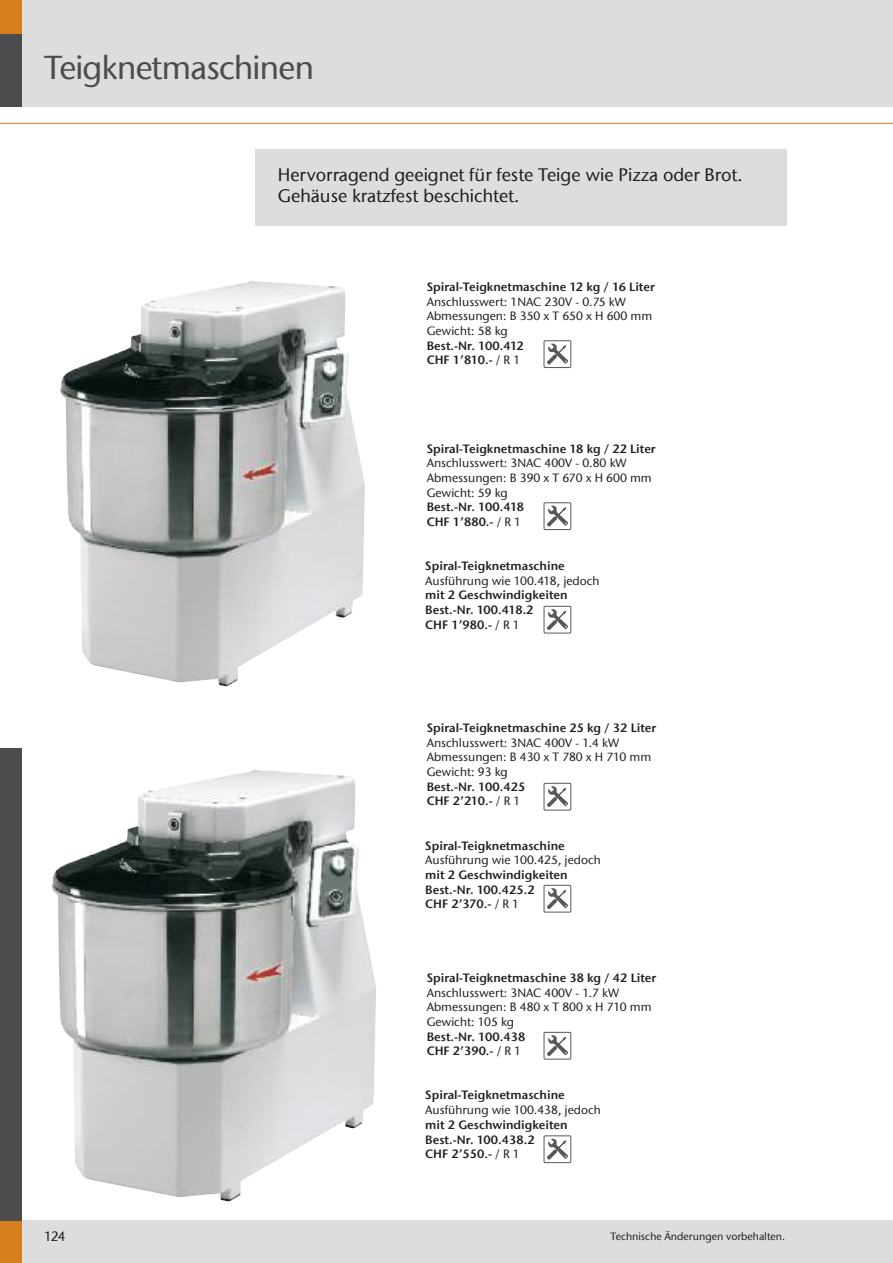
<style>
.page{position:relative;width:893px;height:1263px;background:#fff}
.page>*{position:absolute;margin:0;border:0;box-sizing:border-box;transform-origin:0 0}
.t1{font:500 33px "ITC Stone Sans Com";letter-spacing:-.025em;color:#4c4b4e}
.t2{font:500 18px/21.6px "ITC Stone Sans Com";color:#201e21}
.t3{font:500 13.5px "ITC Stone Sans Com";color:#201e21}
.t4{font:12px/14.9px "ITC Stone Sans Com Semi";color:#201e21}
.t5{font:500 12px/14.7px "ITC Stone Sans Com";color:#201e21}
.t6{font:500 10.5px "ITC Stone Sans Com";color:#201e21}
.s1{font-family:"ITC Stone Sans Com";font-weight:500}
</style>
<div class="page">
<div style="left:0;top:0;width:893px;height:106px;background:#deddde"></div>
<div style="left:0;top:0;width:21px;height:48px;background:#d57e1d"></div>
<div style="left:0;top:34px;width:21px;height:72px;background:#4c4b4e"></div>
<hr style="left:0;top:123px;width:893px;height:1px;background:#d57e1d">
<div style="left:0;top:1220px;width:893px;height:43px;background:#deddde"></div>
<div style="left:0;top:1199px;width:21px;height:64px;background:#d57e1d"></div>
<div style="left:0;top:748px;width:21px;height:472px;background:#4c4b4e"></div>
<img style="left:60px;top:281px;width:305px;height:405px">
<div style="left:255px;top:149px;width:532px;height:76px;background:#deddde"></div>
<img style="left:52px;top:769px;width:324px;height:432px">
<svg style="left:547px;top:343px;width:22px;height:22px"></svg>
<div style="left:544px;top:340px;width:27px;height:28px;border:1px solid #57585a"></div>
<svg style="left:547px;top:505px;width:22px;height:22px"></svg>
<div style="left:544px;top:502px;width:27px;height:28px;border:1px solid #57585a"></div>
<svg style="left:547px;top:609px;width:22px;height:21px"></svg>
<div style="left:544px;top:606px;width:27px;height:27px;border:1px solid #57585a"></div>
<svg style="left:547px;top:786px;width:22px;height:21px"></svg>
<div style="left:544px;top:783px;width:27px;height:27px;border:1px solid #57585a"></div>
<svg style="left:547px;top:888px;width:22px;height:21px"></svg>
<div style="left:544px;top:885px;width:27px;height:27px;border:1px solid #57585a"></div>
<svg style="left:547px;top:1035px;width:22px;height:22px"></svg>
<div style="left:544px;top:1032px;width:27px;height:27px;border:1px solid #57585a"></div>
<svg style="left:547px;top:1138px;width:22px;height:22px"></svg>
<div style="left:544px;top:1135px;width:27px;height:28px;border:1px solid #57585a"></div>
<h1 class="t1" style="left:44px;top:48px;width:272px">Teigknetmaschinen</h1>
<h2 class="t2" style="left:278px;top:164px;width:466px">Hervorragend geeignet für feste Teige wie Pizza oder Brot.<br>Gehäuse kratzfest beschichtet.</h2>
<p class="t4" style="left:427px;top:279px;width:230px">Spiral-Teigknetmaschine 12 kg / 16 Liter</p>
<p class="t5" style="left:427px;top:294px;width:227px">Anschlusswert: 1NAC 230V - 0.75 kW<br>Abmessungen: B 350 x T 650 x H 600 mm<br>Gewicht: 58 kg</p>
<p class="t4" style="left:427px;top:338px;width:99px">Best.-Nr. 100.412<br>CHF 1’810.- <span class="s1">/ R 1</span></p>
<p class="t4" style="left:427px;top:441px;width:231px">Spiral-Teigknetmaschine 18 kg / 22 Liter</p>
<p class="t5" style="left:427px;top:456px;width:227px">Anschlusswert: 3NAC 400V - 0.80 kW<br>Abmessungen: B 390 x T 670 x H 600 mm<br>Gewicht: 59 kg</p>
<p class="t4" style="left:427px;top:500px;width:99px">Best.-Nr. 100.418<br>CHF 1’880.- <span class="s1">/ R 1</span></p>
<p class="t4" style="left:425px;top:559px;width:141px">Spiral-Teigknetmaschine</p>
<p class="t5" style="left:425px;top:573px;width:176px">Ausführung wie 100.418, jedoch</p>
<p class="t4" style="left:425px;top:588px;width:144px">mit 2 Geschwindigkeiten<br>Best.-Nr. 100.418.2<br>CHF 1’980.- <span class="s1">/ R 1</span></p>
<p class="t4" style="left:427px;top:720px;width:231px">Spiral-Teigknetmaschine 25 kg / 32 Liter</p>
<p class="t5" style="left:427px;top:735px;width:226px">Anschlusswert: 3NAC 400V - 1.4 kW<br>Abmessungen: B 430 x T 780 x H 710 mm<br>Gewicht: 93 kg</p>
<p class="t4" style="left:427px;top:779px;width:100px">Best.-Nr. 100.425<br>CHF 2’210.- <span class="s1">/ R 1</span></p>
<p class="t4" style="left:425px;top:838px;width:141px">Spiral-Teigknetmaschine</p>
<p class="t5" style="left:425px;top:853px;width:177px">Ausführung wie 100.425, jedoch</p>
<p class="t4" style="left:425px;top:867px;width:144px">mit 2 Geschwindigkeiten<br>Best.-Nr. 100.425.2<br>CHF 2’370.- <span class="s1">/ R 1</span></p>
<p class="t4" style="left:427px;top:970px;width:231px">Spiral-Teigknetmaschine 38 kg / 42 Liter</p>
<p class="t5" style="left:427px;top:985px;width:226px">Anschlusswert: 3NAC 400V - 1.7 kW<br>Abmessungen: B 480 x T 800 x H 710 mm<br>Gewicht: 105 kg</p>
<p class="t4" style="left:427px;top:1029px;width:100px">Best.-Nr. 100.438<br>CHF 2’390.- <span class="s1">/ R 1</span></p>
<p class="t3" style="left:44px;top:1228px;width:23px">124</p>
<p class="t4" style="left:425px;top:1088px;width:141px">Spiral-Teigknetmaschine</p>
<p class="t5" style="left:425px;top:1103px;width:177px">Ausführung wie 100.438, jedoch</p>
<p class="t4" style="left:425px;top:1117px;width:144px">mit 2 Geschwindigkeiten<br>Best.-Nr. 100.438.2<br>CHF 2’550.- <span class="s1">/ R 1</span></p>
<p class="t6" style="left:610px;top:1230px;width:176px">Technische Änderungen vorbehalten.</p>
</div>
